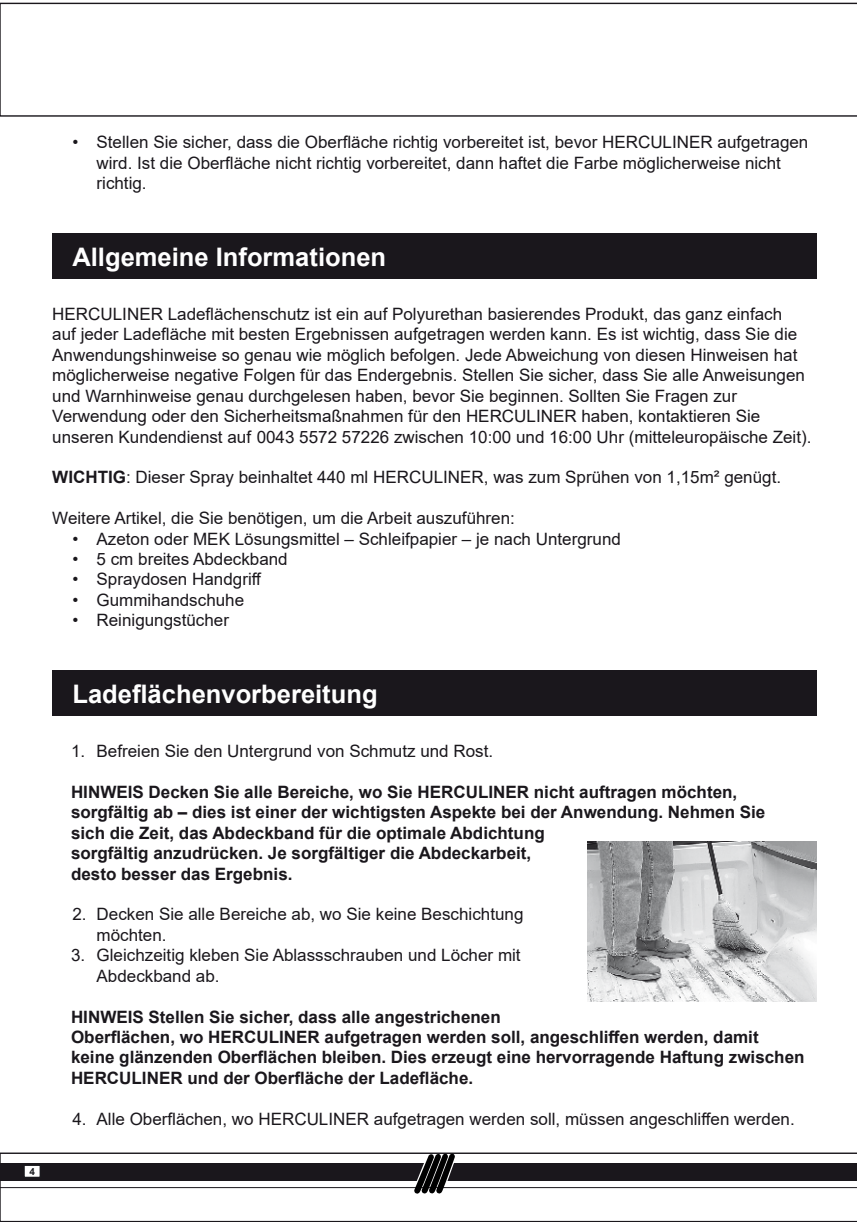
<style>
.page{position:relative;width:857px;height:1225px;background:#fff}
.page>*{position:absolute;margin:0;border:0;box-sizing:border-box;transform-origin:0 0}
.t1{font:700 25.6px "Arial";color:#fff}
.t2{font:17px/20.4px "Arial";color:#1a171c}
.t3{font:700 17px/20.4px "Arial";color:#1a171c}
.t4{font:700 10px "Arial";color:#1b1c20}
.s1{font-weight:700}
</style>
<div class="page">
<svg style="left:0;top:3px;width:856px;height:114px"></svg>
<div style="left:52px;top:233px;width:764px;height:46px;background:#1a171c"></div>
<div style="left:52px;top:670px;width:764px;height:46px;background:#1a171c"></div>
<img style="left:587px;top:841px;width:229px;height:160px">
<svg style="left:0;top:1152px;width:856px;height:70px"></svg>
<div style="left:0;top:1163px;width:856px;height:17px;background:#1a171c"></div>
<div style="left:24px;top:1165px;width:16px;height:12px;background:#fff"></div>
<div style="left:24px;top:1165px;width:16px;height:12px;border:1px solid #1b1c20"></div>
<svg style="left:413px;top:1153px;width:42px;height:41px"></svg>
<p class="t2" style="left:72px;top:134px;width:737px;text-align:center">• Stellen Sie sicher, dass die Oberfläche richtig vorbereitet ist, bevor HERCULINER aufgetragen wird. Ist die Oberfläche nicht richtig vorbereitet, dann haftet die Farbe möglicherweise nicht</p>
<p class="t2" style="left:96px;top:175px;width:52px">richtig.</p>
<p class="t1" style="left:72px;top:247px;width:315px">Allgemeine Informationen</p>
<p class="t2" style="left:52px;top:304px;width:753px">HERCULINER Ladeflächenschutz ist ein auf Polyurethan basierendes Produkt, das ganz einfach auf jeder Ladefläche mit besten Ergebnissen aufgetragen werden kann. Es ist wichtig, dass Sie die Anwendungshinweise so genau wie möglich befolgen. Jede Abweichung von diesen Hinweisen hat möglicherweise negative Folgen für das Endergebnis. Stellen Sie sicher, dass Sie alle Anweisungen und Warnhinweise genau durchgelesen haben, bevor Sie beginnen. Sollten Sie Fragen zur</p>
<p class="t2" style="left:52px;top:407px;width:760px">Verwendung oder den Sicherheitsmaßnahmen f¸r den HERCULINER haben, kontaktieren Sie unseren Kundendienst auf 0043 5572 57226 zwischen 10:00 und 16:00 Uhr (mitteleuropäische Zeit).</p>
<p class="t2" style="left:52px;top:467px;width:730px"><span class="s1">WICHTIG</span>: Dieser Spray beinhaltet 440 ml HERCULINER, was zum Sprühen von 1,15m² genügt.</p>
<p class="t2" style="left:52px;top:509px;width:464px">Weitere Artikel, die Sie benˆtigen, um die Arbeit auszuf¸hren:</p>
<p class="t2" style="left:72px;top:530px;width:550px">• Azeton oder MEK Lösungsmittel – Schleifpapier – je nach Untergrund</p>
<p class="t2" style="left:72px;top:550px;width:217px">• 5 cm breites Abdeckband</p>
<p class="t2" style="left:72px;top:571px;width:190px">• Spraydosen Handgriff</p>
<p class="t2" style="left:72px;top:591px;width:173px">• Gummihandschuhe</p>
<p class="t2" style="left:72px;top:612px;width:158px">• Reinigungst¸cher</p>
<p class="t4" style="left:29px;top:1167px;width:7px">4</p>
<p class="t1" style="left:72px;top:675px;width:306px">Ladeflächenvorbereitung</p>
<p class="t2" style="left:71px;top:742px;width:423px">1. Befreien Sie den Untergrund von Schmutz und Rost.</p>
<p class="t3" style="left:71px;top:782px;width:695px">HINWEIS Decken Sie alle Bereiche, wo Sie HERCULINER nicht auftragen möchten, sorgfältig ab – dies ist einer der wichtigsten Aspekte bei der Anwendung. Nehmen Sie sich die Zeit, das Abdeckband für die optimale Abdichtung<br>sorgfältig anzudrücken. Je sorgfältiger die Abdeckarbeit,</p>
<p class="t3" style="left:71px;top:865px;width:223px">desto besser das Ergebnis.</p>
<p class="t2" style="left:96px;top:905px;width:428px;text-indent:-24px">2. Decken Sie alle Bereiche ab, wo Sie keine Beschichtung mˆchten.</p>
<p class="t2" style="left:96px;top:946px;width:425px;text-indent:-26px">3. Gleichzeitig kleben Sie Ablassschrauben und Lˆcher mit<br>Abdeckband ab.</p>
<p class="t3" style="left:71px;top:1006px;width:734px">HINWEIS Stellen Sie sicher, dass alle angestrichenen<br>Oberflächen, wo HERCULINER aufgetragen werden soll, angeschliffen werden, damit keine glänzenden Oberflächen bleiben. Dies erzeugt eine hervorragende Haftung zwischen HERCULINER und der Oberfläche der Ladefläche.</p>
<p class="t2" style="left:72px;top:1110px;width:723px">4. Alle Oberflächen, wo HERCULINER aufgetragen werden soll, müssen angeschliffen werden.</p>
</div>
